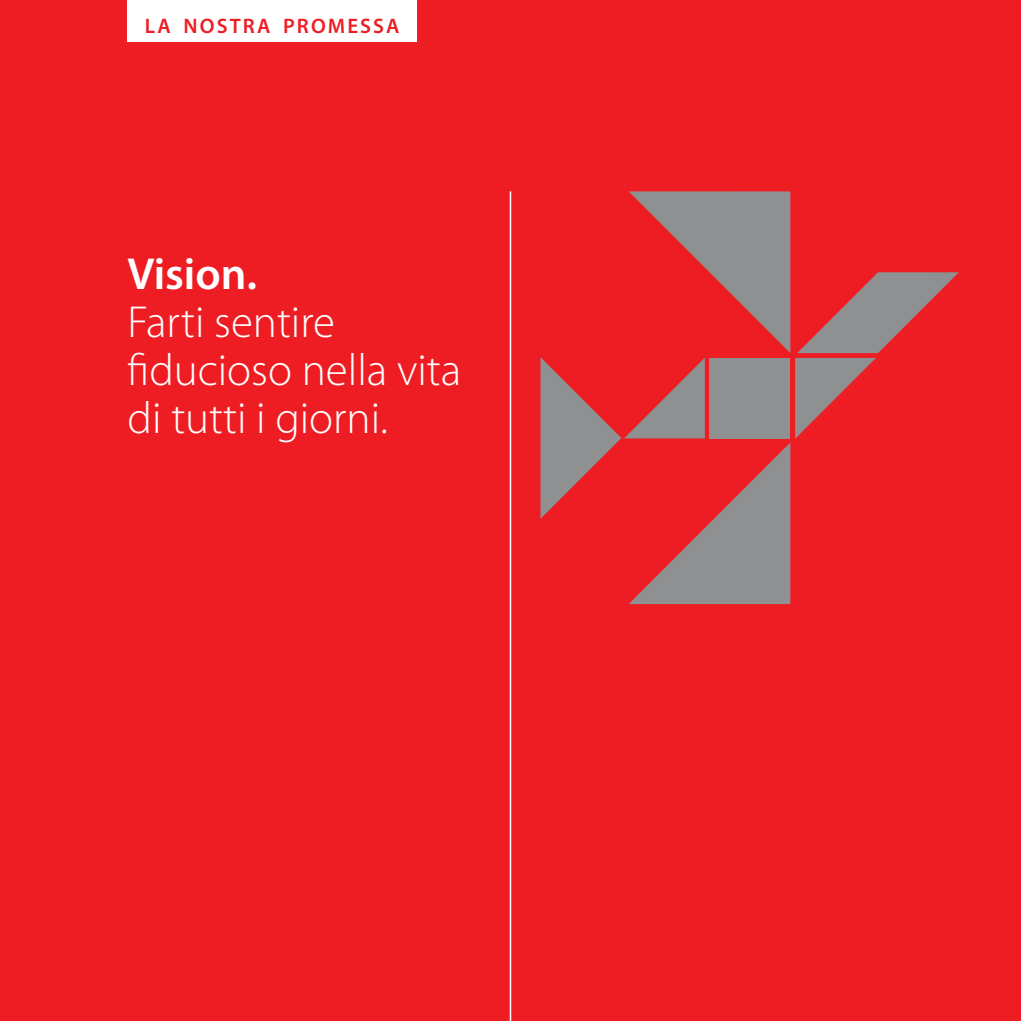
<style>
.page{position:relative;width:1021px;height:1021px;background:#fff}
.page>*{position:absolute;margin:0;border:0;box-sizing:border-box;transform-origin:0 0}
.t1{font:300 45px "Myriad Pro";color:#fff}
.t2{font:600 45px "Myriad Pro";color:#fff}
.t3{font:600 21px "Myriad Pro";letter-spacing:.1em;color:#ee1d23}
</style>
<div class="page">
<div style="left:0;top:0;width:1020px;height:1020px;background:#ee1d23"></div>
<hr style="left:509px;top:191px;width:2px;height:829px;background:#fff">
<svg style="left:540px;top:191px;width:418px;height:413px"></svg>
<div style="left:128px;top:0;width:289px;height:41px;background:#fff"></div>
<p class="t3" style="left:145px;top:12px;width:256px">LA NOSTRA PROMESSA</p>
<p class="t2" style="left:128px;top:245px;width:131px">Vision.</p>
<p class="t1" style="left:128px;top:297px;width:209px">Farti sentire</p>
<p class="t1" style="left:128px;top:345px;width:335px">fiducioso nella vita</p>
<p class="t1" style="left:128px;top:393px;width:262px">di tutti i giorni.</p>
</div>
